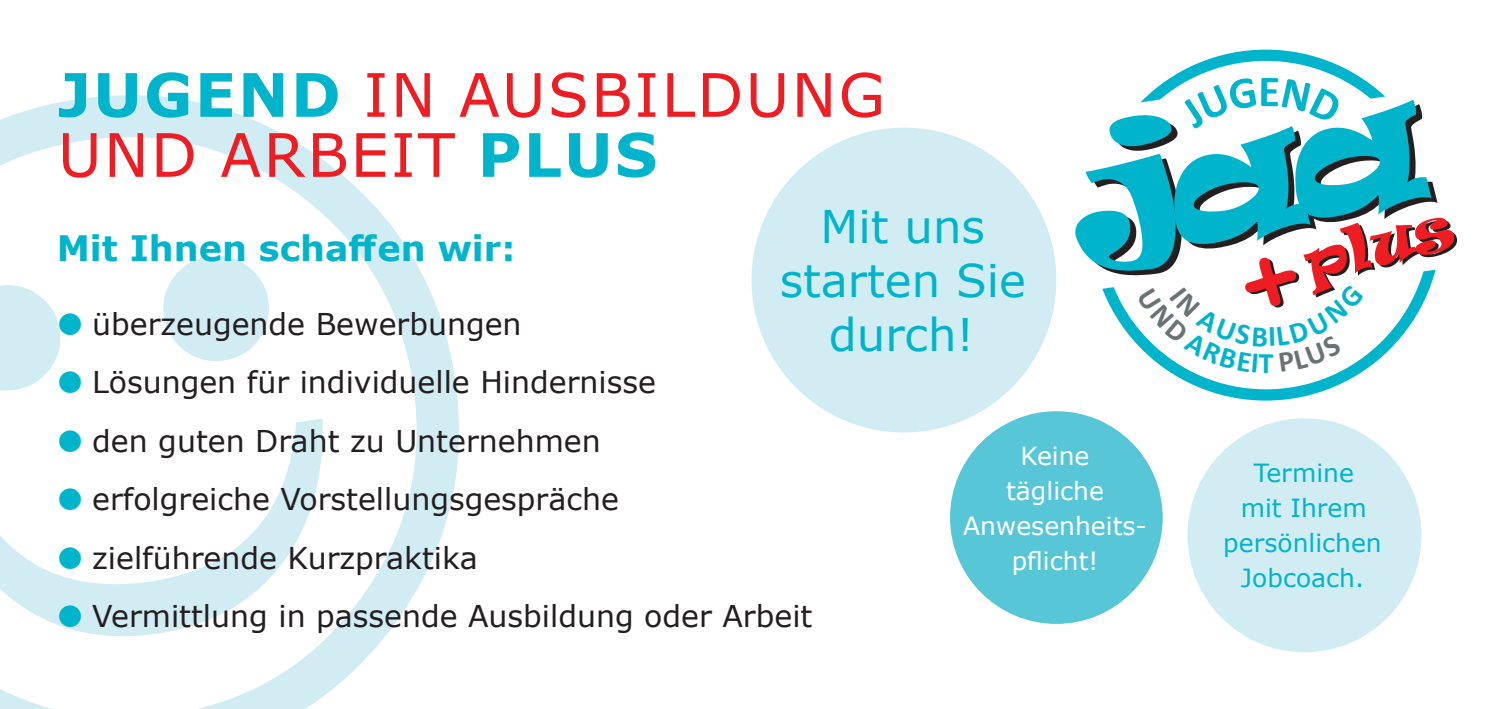
<style>
.page{position:relative;width:1503px;height:709px;background:#fff}
.page>*{position:absolute;margin:0;border:0;box-sizing:border-box;transform-origin:0 0}
.t1{font:60px "Verdana";letter-spacing:.035em;color:#ee1d23}
.t2{font:45px/54px "Verdana";color:#00b5cb;text-align:center}
.t3{font:700 35px "Verdana";color:#00b5cb}
.t4{font:30px/58.2px "Verdana";color:#231f20}
.t5{font:25px/35px "Verdana";color:#00b5cb;text-align:center}
.t6{font:25px/35px "Verdana";color:#fff;text-align:center}
.s1{font-weight:700;color:#00b5cb}
</style>
<div class="page">
<div style="left:1187px;top:418px;width:234px;height:234px;background:#d1ecf2;border-radius:50%"></div>
<div style="left:950px;top:411px;width:212px;height:213px;background:#57c7d8;border-radius:50%"></div>
<div style="left:751px;top:128px;width:305px;height:304px;background:#d1ecf2;border-radius:50%"></div>
<svg style="left:1075px;top:77px;width:382px;height:296px"></svg>
<h1 class="t1" style="left:58px;top:54px;width:572px"><span class="s1">Jugend</span> in Ausbildu</h1>
<h1 class="t1" style="left:791px;top:54px;width:95px">ng</h1>
<h1 class="t1" style="left:58px;top:114px;width:601px">u nd Arbeit <span class="s1">plus</span></h1>
<h2 class="t2" style="left:779px;top:199px;width:248px">Mit uns starten Sie durch!</h2>
<p class="t3" style="left:57px;top:223px;width:460px">Mit Ihnen schaffen wir:</p>
<p class="t4" style="left:92px;top:295px;width:721px">überzeugende Bewerbungen<br>Lösungen für individuelle Hindernisse<br>den guten Draht zu Unternehmen<br>erfolgreiche Vorstellungsgespräche<br>zielführende Kurzpraktika<br>Vermittlung in passende Ausbildung oder Arbeit</p>
<p class="t6" style="left:963px;top:438px;width:185px">Keine<br>tägliche<br>Anwesenheits&shy;pflicht!</p>
<p class="t5" style="left:1223px;top:455px;width:160px">Termine<br>mit Ihrem persönlichen<br>Jobcoach.</p>
</div>
